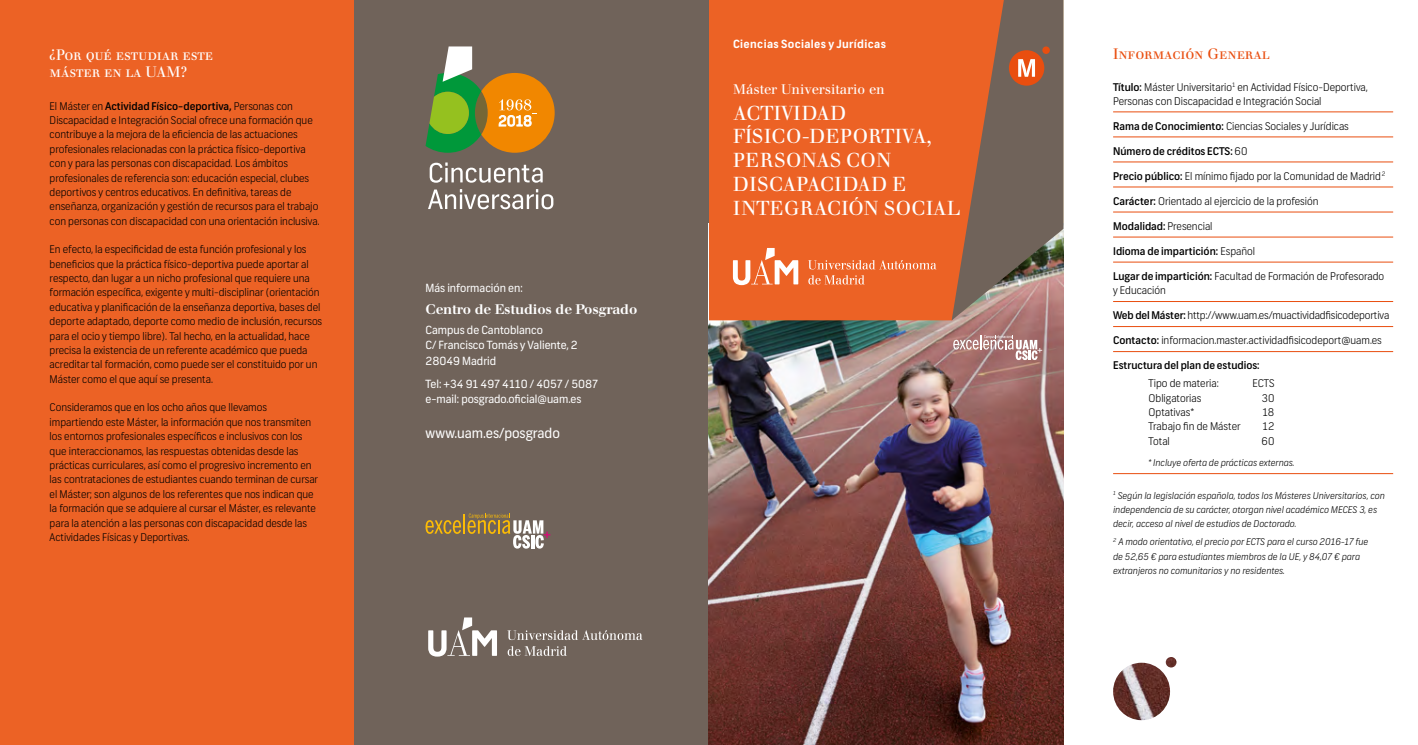
<style>
.page{position:relative;width:1418px;height:745px;background:#fff}
.page>*{position:absolute;margin:0;border:0;box-sizing:border-box;transform-origin:0 0}
.Máster_Doctorado_-_P{font:20px/23.8px "Walbaum";letter-spacing:-.005em;color:#fff}
.titulos{font:15px/17.5px "Walbaum Book Regular SC";letter-spacing:-.01em;color:#fff}
.titulos-2{font:15px "Walbaum Book Regular SC";letter-spacing:-.01em;color:#e94e0f}
.Máster_Doctorado_-_P-2{font:500 13.75px "Walbaum";letter-spacing:-.01em;color:#fff}
.Máster_Doctorado{font:13.75px "Walbaum";color:#fff}
.Máster_Doctorado_-_P-3{font:13.75px "Frank";color:#fff}
.Máster_Doctorado_-_P-4{font:11.25px "Frank";color:#fff}
.t1{font:700 11.25px "Frank";letter-spacing:.03em;color:#fff}
.texto_corrido{font:300 10.62px/14.4px "Frank";color:#000}
.texto_corrido-2{font:500 10.62px "Frank";color:#000}
.texto_corrido-3{font:italic 300 9.38px/14.4px "Frank";color:#000}
.s1{font-weight:500}
.s2{font-weight:300}
</style>
<div class="page">
<div style="left:0;top:0;width:354px;height:744px;background:#ec6225"></div>
<div style="left:354px;top:0;width:355px;height:744px;background:#70635a"></div>
<hr style="left:1113px;top:112px;width:280px;height:1px;background:#e94e0f">
<hr style="left:1113px;top:137px;width:280px;height:1px;background:#e94e0f">
<hr style="left:1113px;top:162px;width:280px;height:1px;background:#e94e0f">
<hr style="left:1113px;top:187px;width:280px;height:1px;background:#e94e0f">
<hr style="left:1113px;top:212px;width:280px;height:1px;background:#e94e0f">
<hr style="left:1113px;top:237px;width:280px;height:1px;background:#e94e0f">
<hr style="left:1113px;top:262px;width:280px;height:1px;background:#e94e0f">
<hr style="left:1113px;top:301px;width:280px;height:1px;background:#e94e0f">
<hr style="left:1113px;top:326px;width:280px;height:1px;background:#e94e0f">
<hr style="left:1113px;top:351px;width:280px;height:1px;background:#e94e0f">
<hr style="left:1113px;top:473px;width:280px;height:1px;background:#e94e0f">
<img style="left:709px;top:320px;width:354px;height:424px">
<div style="left:709px;top:0;width:242px;height:320px;background:#ec6225"></div>
<svg style="left:951px;top:0;width:112px;height:320px;background:#9b674f"></svg>
<img style="left:1113px;top:657px;width:63px;height:62px">
<svg style="left:425px;top:520px;width:36px;height:13px"></svg>
<hr style="left:463px;top:513px;width:2px;height:20px;background:#fcbc05">
<svg style="left:467px;top:513px;width:83px;height:35px"></svg>
<svg style="left:953px;top:335px;width:89px;height:25px"></svg>
<svg style="left:808px;top:260px;width:128px;height:9px"></svg>
<svg style="left:808px;top:275px;width:56px;height:9px"></svg>
<svg style="left:733px;top:248px;width:65px;height:37px"></svg>
<svg style="left:507px;top:630px;width:135px;height:9px"></svg>
<svg style="left:507px;top:646px;width:59px;height:9px"></svg>
<svg style="left:428px;top:617px;width:69px;height:39px"></svg>
<svg style="left:425px;top:46px;width:129px;height:107px"></svg>
<svg style="left:429px;top:162px;width:113px;height:21px"></svg>
<svg style="left:428px;top:189px;width:125px;height:20px"></svg>
<p class="titulos" style="left:50px;top:46px;width:165px">¿Por qué estudiar este máster en la UAM?</p>
<p class="texto_corrido" style="left:50px;top:99px;width:271px">El Máster en <span class="s1">Actividad Físico-deportiva,</span> Personas con Discapacidad e Integración Social ofrece una formación que contribuye a la mejora de la eficiencia de las actuaciones profesionales relacionadas con la práctica físico-deportiva con y para las personas con discapacidad. Los ámbitos profesionales de referencia son: educación especial, clubes deportivos y centros educativos. En definitiva, tareas de enseñanza, organización y gestión de recursos para el trabajo con personas con discapacidad con una orientación inclusiva.</p>
<p class="texto_corrido" style="left:50px;top:242px;width:274px">En efecto, la especificidad de esta función profesional y los beneficios que la práctica físico-deportiva puede aportar al respecto, dan lugar a un nicho profesional que requiere una formación específica, exigente y multi-disciplinar (orientación educativa y planificación de la enseñanza deportiva, bases del deporte adaptado, deporte como medio de inclusión, recursos para el ocio y tiempo libre). Tal hecho, en la actualidad, hace precisa la existencia de un referente académico que pueda acreditar tal formación, como puede ser el constituido por un Máster como el que aquí se presenta.</p>
<p class="texto_corrido" style="left:50px;top:400px;width:270px">Consideramos que en los ocho años que llevamos impartiendo este Máster, la información que nos transmiten los entornos profesionales específicos e inclusivos con los que interaccionamos, las respuestas obtenidas desde las prácticas curriculares, así como el progresivo incremento en las contrataciones de estudiantes cuando terminan de cursar el Máster; son algunos de los referentes que nos indican que la formación que se adquiere al cursar el Máster, es relevante para la atención a las personas con discapacidad desde las Actividades Físicas y Deportivas.</p>
<p class="Máster_Doctorado_-_P-4" style="left:425px;top:280px;width:99px">Más información en:</p>
<p class="Máster_Doctorado_-_P-2" style="left:425px;top:301px;width:213px">Centro de Estudios de Posgrado</p>
<p class="Máster_Doctorado_-_P-4" style="left:425px;top:322px;width:119px">Campus de Cantoblanco</p>
<p class="Máster_Doctorado_-_P-4" style="left:425px;top:338px;width:154px">C/ Francisco Tomás y Valiente, 2</p>
<p class="Máster_Doctorado_-_P-4" style="left:425px;top:354px;width:72px">28049 Madrid</p>
<p class="Máster_Doctorado_-_P-4" style="left:425px;top:376px;width:174px">Tel: +34 91 497 4110 / 4057 / 5087</p>
<p class="Máster_Doctorado_-_P-4" style="left:425px;top:392px;width:157px">e-mail: posgrado.oficial@uam.es</p>
<p class="Máster_Doctorado_-_P-3" style="left:425px;top:424px;width:136px">www.uam.es/posgrado</p>
<p class="t1" style="left:733px;top:37px;width:154px">Ciencias Sociales y Jurídicas</p>
<p class="Máster_Doctorado" style="left:733px;top:81px;width:153px">Máster Universitario en</p>
<p class="Máster_Doctorado_-_P" style="left:733px;top:101px;width:229px">ACTIVIDAD<br>FÍSICO-DEPORTIVA,<br>PERSONAS CON<br>DISCAPACIDAD E<br>INTEGRACIÓN SOCIAL</p>
<p class="titulos-2" style="left:1113px;top:45px;width:158px">Información General</p>
<p class="texto_corrido" style="left:1113px;top:80px;width:256px;line-height:13.8px"><span class="s1">Título:</span> Máster Universitario<sup>1</sup> en Actividad Físico-Deportiva,<br>Personas con Discapacidad e Integración Social</p>
<p class="texto_corrido" style="left:1113px;top:119px;width:237px"><span class="s1">Rama de Conocimiento:</span> Ciencias Sociales y Jurídicas</p>
<p class="texto_corrido-2" style="left:1113px;top:144px;width:136px">Número de créditos ECTS: <span class="s2">60</span></p>
<p class="texto_corrido" style="left:1113px;top:169px;width:274px"><span class="s1">Precio público:</span> El mínimo fijado por la Comunidad de Madrid<sup>2</sup></p>
<p class="texto_corrido" style="left:1113px;top:194px;width:207px"><span class="s1">Carácter:</span> Orientado al ejercicio de la profesión</p>
<p class="texto_corrido-2" style="left:1113px;top:219px;width:101px">Modalidad: <span class="s2">Presencial</span></p>
<p class="texto_corrido-2" style="left:1113px;top:244px;width:143px">Idioma de impartición: <span class="s2">Español</span></p>
<p class="texto_corrido" style="left:1113px;top:269px;width:272px"><span class="s1">Lugar de impartición:</span> Facultad de Formación de Profesorado y Educación</p>
<p class="texto_corrido" style="left:1113px;top:308px;width:278px"><span class="s1">Web del Máster:</span> http://www.uam.es/muactividadfisicodeportiva</p>
<p class="texto_corrido" style="left:1113px;top:333px;width:270px"><span class="s1">Contacto:</span> informacion.master.actividadfisicodeport@uam.es</p>
<p class="texto_corrido-2" style="left:1113px;top:359px;width:148px">Estructura del plan de estudios:</p>
<p class="texto_corrido" style="left:1148px;top:376px;width:72px">Tipo de materia:</p>
<p class="texto_corrido" style="left:1252px;top:376px;width:24px">ECTS</p>
<p class="texto_corrido" style="left:1148px;top:390px;width:54px">Obligatorias</p>
<p class="texto_corrido" style="left:1261px;top:390px;width:14px">30</p>
<p class="texto_corrido" style="left:1148px;top:405px;width:47px">Optativas*</p>
<p class="texto_corrido" style="left:1262px;top:405px;width:14px">18</p>
<p class="texto_corrido" style="left:1148px;top:419px;width:93px">Trabajo fin de Máster</p>
<p class="texto_corrido" style="left:1262px;top:419px;width:13px">12</p>
<p class="texto_corrido" style="left:1148px;top:434px;width:23px">Total</p>
<p class="texto_corrido" style="left:1261px;top:434px;width:14px">60</p>
<p class="texto_corrido-3" style="left:1148px;top:455px;width:147px">* Incluye oferta de prácticas externas.</p>
<p class="texto_corrido-3" style="left:1113px;top:488px;width:273px"><sup>1</sup> Según la legislación española, todos los Másteres Universitarios, con independencia de su carácter, otorgan nivel académico MECES 3, es decir, acceso al nivel de estudios de Doctorado.</p>
<p class="texto_corrido-3" style="left:1113px;top:534px;width:257px"><sup>2</sup> A modo orientativo, el precio por ECTS para el curso 2016-17 fue de 52,65 € para estudiantes miembros de la UE, y 84,07 € para extranjeros no comunitarios y no residentes.</p>
</div>
